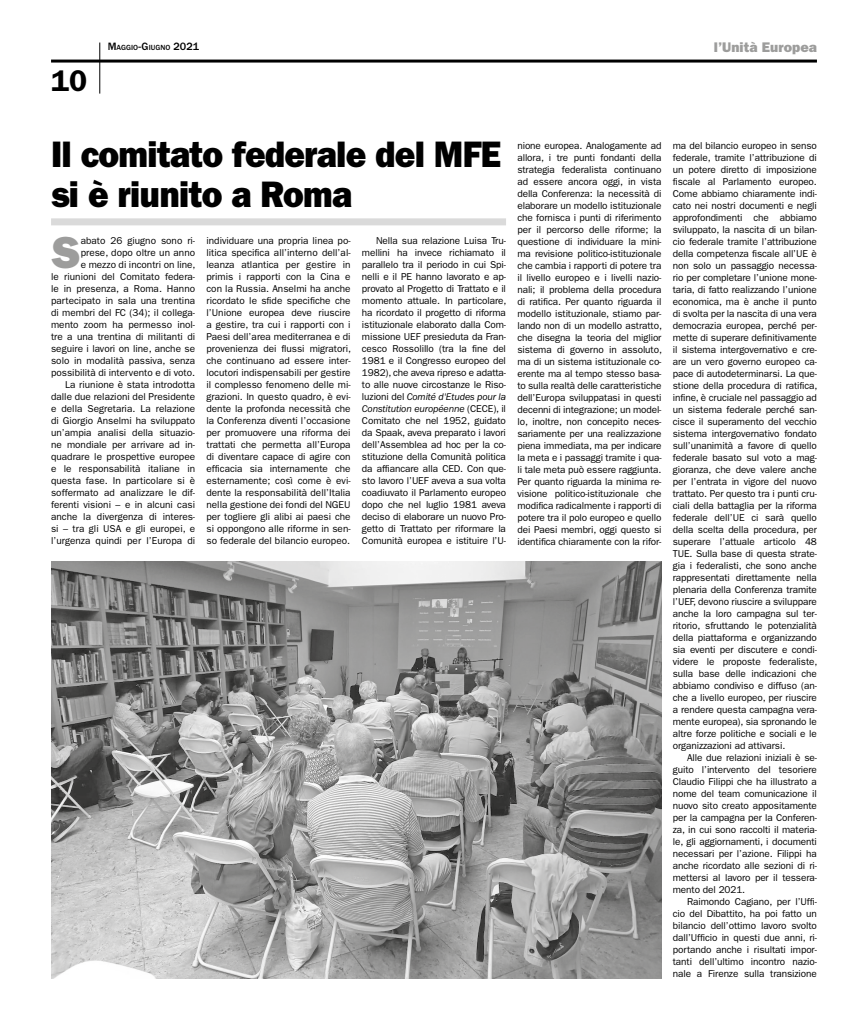
<style>
.page{position:relative;width:851px;height:1021px;background:#fff}
.page>*{position:absolute;margin:0;border:0;box-sizing:border-box;transform-origin:0 0}
.t1{font:45px "ITC Franklin Gothic Std Hvy";color:#9d9d9c}
.t2{font:37px/40px "ITC Franklin Gothic Std Hvy";letter-spacing:-.02em;color:#000;scale:.93 1}
.t3{font:600 30px "ITC Franklin Gothic Std";color:#000}
.t4{font:14px "ITC Franklin Gothic Std Hvy";color:#9d9d9c}
.t5{font:10px/12px "ITC Franklin Gothic Std";color:#000;text-align:justify}
.t6{font:500 7.7px "ITC Franklin Gothic Std";letter-spacing:.005em;color:#000}
.s1{font-size:11px}
.s2{font-style:italic}
</style>
<div class="page">
<hr style="left:51px;top:60px;width:765px;height:3px;background:#000">
<hr style="left:99px;top:43px;width:1px;height:51px;background:#000">
<div style="left:51px;top:218px;width:455px;height:7px;background:#dadada"></div>
<img style="left:51px;top:561px;width:610px;height:417px">
<h3 class="t3" style="left:51px;top:63px;width:38px">10</h3>
<p class="t6" style="left:108px;top:43px;width:93px"><span class="s1">M</span>AGGIO<span class="s1">-G</span>IUGNO <span class="s1">2021</span></p>
<h3 class="t4" style="left:713px;top:39px;width:105px">l’Unità Europea</h3>
<h2 class="t2" style="left:51px;top:135px;width:485px">Il comitato federale del MFE si è riunito a Roma</h2>
<p class="t5" style="left:206px;top:234px;width:146px">individuare una propria linea po&shy;litica specifica all’interno dell’al&shy;leanza atlantica per gestire in primis i rapporti con la Cina e con la Russia. Anselmi ha anche ricordato le sfide specifiche che l’Unione europea deve riuscire a gestire, tra cui i rapporti con i Paesi dell’area mediterranea e di provenienza dei flussi migratori, che continuano ad essere inter&shy;locutori indispensabili per gestire il complesso fenomeno delle mi&shy;grazioni. In questo quadro, è evi&shy;dente la profonda necessità che la Conferenza diventi l’occasione per promuovere una riforma dei trattati che permetta all’Europa di diventare capace di agire con efficacia sia internamente che esternamente; così come è evi&shy;dente la responsabilità dell’Italia nella gestione dei fondi del NGEU per togliere gli alibi ai paesi che si oppongono alle riforme in sen&shy;so federale del bilancio europeo.</p>
<p class="t5" style="left:362px;top:234px;width:146px;text-indent:14px">Nella sua relazione Luisa Tru&shy;mellini ha invece richiamato il parallelo tra il periodo in cui Spi&shy;nelli e il PE hanno lavorato e ap&shy;provato al Progetto di Trattato e il momento attuale. In particolare, ha ricordato il progetto di riforma istituzionale elaborato dalla Com&shy;missione UEF presieduta da Fran&shy;cesco Rossolillo (tra la fine del 1981 e il Congresso europeo del 1982), che aveva ripreso e adatta&shy;to alle nuove circostanze le Riso&shy;luzioni del <span class="s2">Comité d'Etudes pour la Constitution européenne</span> (CECE), il Comitato che nel 1952, guidato da Spaak, aveva preparato i lavori dell’Assemblea ad hoc per la co&shy;stituzione della Comunità politica da affiancare alla CED. Con que&shy;sto lavoro l’UEF aveva a sua volta coadiuvato il Parlamento europeo dopo che nel luglio 1981 aveva deciso di elaborare un nuovo Pro&shy;getto di Trattato per riformare la Comunità europea e istituire l’U-</p>
<h1 class="t1" style="left:51px;top:226px;width:31px">S</h1>
<p class="t5" style="left:51px;top:234px;width:146px;text-align:right">abato 26 giugno sono ri-<br>prese, dopo oltre un anno<br>e mezzo di incontri on line,<br>le riunioni del Comitato federa&shy;le in presenza, a Roma. Hanno partecipato in sala una trentina di membri del FC (34); il collega&shy;mento zoom ha permesso inol&shy;tre a una trentina di militanti di seguire i lavori on line, anche se solo in modalità passiva, senza possibilità di intervento e di voto.<br>La riunione è stata introdotta dalle due relazioni del Presidente e della Segretaria. La relazione di Giorgio Anselmi ha sviluppato un’ampia analisi della situazio&shy;ne mondiale per arrivare ad in&shy;quadrare le prospettive europee e le responsabilità italiane in questa fase. In particolare si è soffermato ad analizzare le dif&shy;ferenti visioni – e in alcuni casi anche la divergenza di interes&shy;si – tra gli USA e gli europei, e l’urgenza quindi per l’Europa di</p>
<p class="t5" style="left:517px;top:139px;width:146px">nione europea. Analogamente ad allora, i tre punti fondanti della strategia federalista continuano ad essere ancora oggi, in vista della Conferenza: la necessità di elaborare un modello istituzionale che fornisca i punti di riferimento per il percorso delle riforme; la questione di individuare la mini&shy;ma revisione politico-istituzionale che cambia i rapporti di potere tra il livello europeo e i livelli nazio&shy;nali; il problema della procedura di ratifica. Per quanto riguarda il modello istituzionale, stiamo par&shy;lando non di un modello astratto, che disegna la teoria del miglior sistema di governo in assoluto, ma di un sistema istituzionale co&shy;erente ma al tempo stesso basa&shy;to sulla realtà delle caratteristiche dell’Europa sviluppatasi in questi decenni di integrazione; un model&shy;lo, inoltre, non concepito neces&shy;sariamente per una realizzazione piena immediata, ma per indicare la meta e i passaggi tramite i qua&shy;li tale meta può essere raggiunta.<br>Per quanto riguarda la minima re&shy;visione politico-istituzionale che modifica radicalmente i rapporti di potere tra il polo europeo e quello dei Paesi membri, oggi questo si identifica chiaramente con la rifor-</p>
<p class="t5" style="left:672px;top:139px;width:146px">ma del bilancio europeo in senso federale, tramite l’attribuzione di un potere diretto di imposizione fiscale al Parlamento europeo.<br>Come abbiamo chiaramente indi&shy;cato nei nostri documenti e negli approfondimenti che abbiamo sviluppato, la nascita di un bilan&shy;cio federale tramite l’attribuzione della competenza fiscale all’UE è non solo un passaggio necessa&shy;rio per completare l’unione mone&shy;taria, di fatto realizzando l’unione economica, ma è anche il punto di svolta per la nascita di una vera democrazia europea, perché per&shy;mette di superare definitivamente il sistema intergovernativo e cre&shy;are un vero governo europeo ca&shy;pace di autodeterminarsi. La que&shy;stione della procedura di ratifica, infine, è cruciale nel passaggio ad un sistema federale perché san&shy;cisce il superamento del vecchio sistema intergovernativo fondato sull’unanimità a favore di quello federale basato sul voto a mag&shy;gioranza, che deve valere anche per l’entrata in vigore del nuovo trattato. Per questo tra i punti cru&shy;ciali della battaglia per la riforma federale dell’UE ci sarà quello della scelta della procedura, per superare l’attuale articolo 48<br>TUE. Sulla base di questa strate&shy;gia i federalisti, che sono anche rappresentati direttamente nella plenaria della Conferenza tramite l’UEF, devono riuscire a sviluppare anche la loro campagna sul ter&shy;ritorio, sfruttando le potenzialità della piattaforma e organizzando sia eventi per discutere e condi&shy;videre le proposte federaliste, sulla base delle indicazioni che abbiamo condiviso e diffuso (an&shy;che a livello europeo, per riuscire a rendere questa campagna vera&shy;mente europea), sia spronando le altre forze politiche e sociali e le organizzazioni ad attivarsi.</p>
<p class="t5" style="left:672px;top:751px;width:146px;text-indent:14px">Alle due relazioni iniziali è se&shy;guito l’intervento del tesoriere Claudio Filippi che ha illustrato a nome del team comunicazione il nuovo sito creato appositamente per la campagna per la Conferen&shy;za, in cui sono raccolti il materia&shy;le, gli aggiornamenti, i documenti necessari per l’azione. Filippi ha anche ricordato alle sezioni di ri&shy;mettersi al lavoro per il tessera&shy;mento del 2021.</p>
<p class="t5" style="left:672px;top:895px;width:146px;text-indent:14px">Raimondo Cagiano, per l’Uffi&shy;cio del Dibattito, ha poi fatto un bilancio dell’ottimo lavoro svolto dall’Ufficio in questi due anni, ri&shy;portando anche i risultati impor&shy;tanti dell’ultimo incontro nazio&shy;nale a Firenze sulla transizione</p>
</div>
